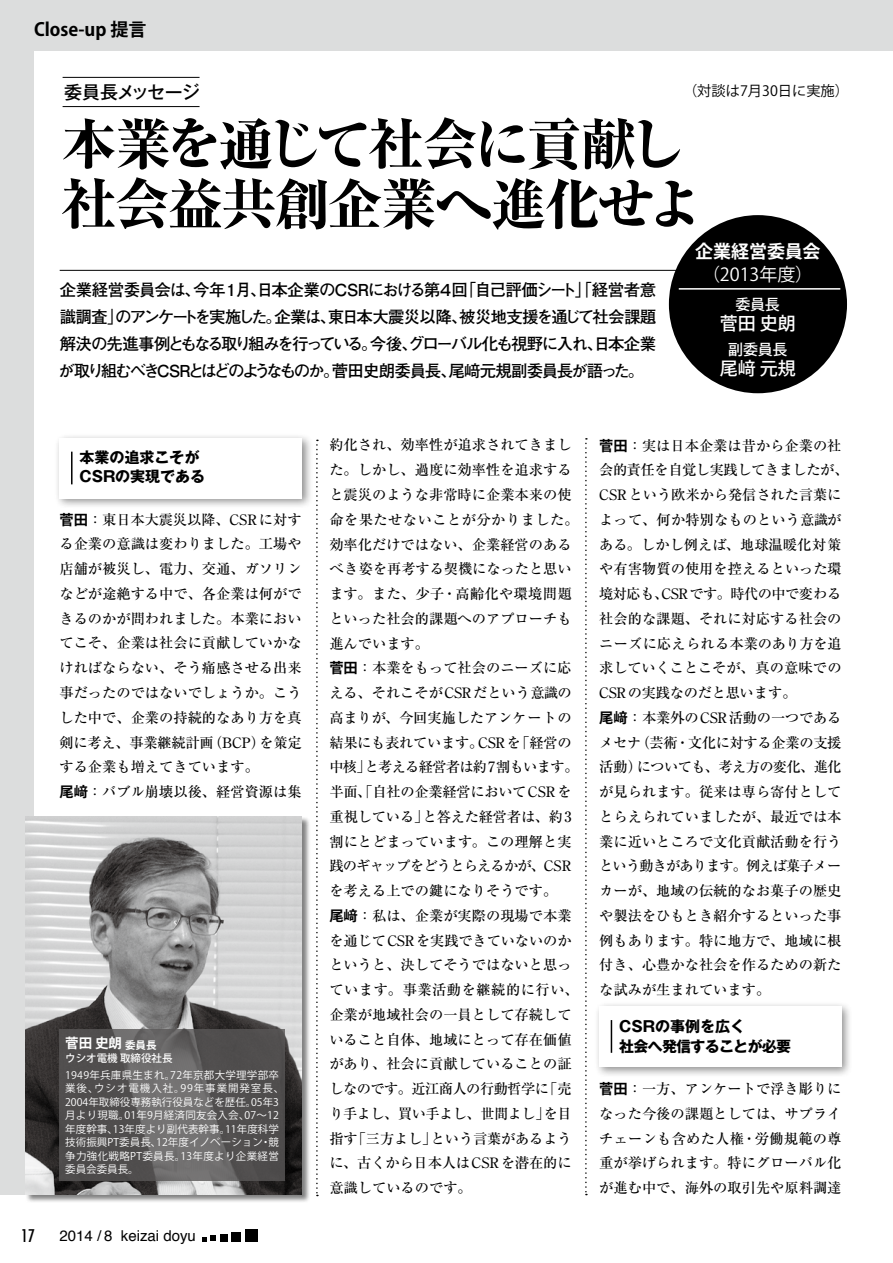
<style>
.page{position:relative;width:893px;height:1263px;background:#fff}
.page>*{position:absolute;margin:0;border:0;box-sizing:border-box;transform-origin:0 0}
.t1{font:800 55.5px/60px "Ryumin Pro";letter-spacing:-.04em;color:#000}
.t2{font:700 18px "Koz Go Pro";color:#000}
.t3{font:500 18px "Gothic MB101 Pro";letter-spacing:-.05em;color:#000}
.t4{font:18px "Koz Go Pro";color:#fff}
.t5{font:500 18px "Koz Go Pro";color:#fff}
.t6{font:700 18px "Koz Go Pro";color:#fff}
.t7{font:condensed 16.95px "Futura";color:#000}
.t8{font:700 16.5px/27px "Futo Go B101 Pro";letter-spacing:-.12em;color:#000;text-align:justify}
.t9{font:700 15px/19.2px "Gothic MB101 Pro";letter-spacing:-.05em;color:#000}
.t10{font:700 15px/18.8px "Gothic MB101 Pro";color:#000}
.t11{font:15px "Helvetica";color:#000}
.t12{font:500 15px "Koz Go Pro";letter-spacing:-.02em;color:#fff}
.t13{font:500 14.25px/24.8px "Ryumin Pro";color:#000}
.t14{font:14.25px "Koz Go Pro";color:#000}
.t15{font:700 13.5px "Koz Go Pro";color:#fff}
.t16{font:10.5px/13.5px "Koz Go Pro";letter-spacing:.02em;color:#fff}
.t17{font:500 10.5px "Koz Go Pro";color:#fff}
.s1{font-family:"Koz Go Pro";font-weight:700}
.s2{font-size:10.5px}
</style>
<div class="page">
<svg style="left:202px;top:1236px;width:14px;height:5px"></svg>
<div style="left:220px;top:1234px;width:7px;height:7px;background:#000"></div>
<div style="left:232px;top:1232px;width:9px;height:9px;background:#000"></div>
<div style="left:245px;top:1229px;width:12px;height:12px;background:#000"></div>
<div style="left:0;top:0;width:893px;height:51px;background:#dcdddd"></div>
<div style="left:0;top:0;width:34px;height:1195px;background:#dcdddd"></div>
<div style="left:594px;top:1001px;width:259px;height:77px;background:#000;opacity:.44"></div>
<div style="left:599px;top:1006px;width:243px;height:60px;background:#fff"></div>
<hr style="left:611px;top:1020px;width:1px;height:33px;background:#000">
<div style="left:54px;top:433px;width:259px;height:76px;background:#000;opacity:.44"></div>
<div style="left:59px;top:438px;width:243px;height:60px;background:#fff"></div>
<hr style="left:71px;top:452px;width:2px;height:32px;background:#000">
<hr style="left:63px;top:77px;width:137px;height:1px;background:#000">
<hr style="left:63px;top:106px;width:137px;height:1px;background:#000">
<hr style="left:60px;top:270px;width:625px;height:1px;background:#000">
<div style="left:669px;top:215px;width:178px;height:178px;background:#000;border-radius:50%"></div>
<hr style="left:679px;top:288px;width:161px;height:2px;background:#fff">
<svg style="left:316px;top:440px;width:2px;height:756px"></svg>
<svg style="left:585px;top:438px;width:2px;height:757px"></svg>
<div style="left:25px;top:816px;width:286px;height:388px;background:#000;opacity:.5"></div>
<img style="left:25px;top:816px;width:277px;height:379px">
<svg style="left:59px;top:1029px;width:226px;height:152px;background:#5a5858"></svg>
<p class="t2" style="left:34px;top:18px;width:114px">Close-up 提言</p>
<p class="t3" style="left:64px;top:77px;width:137px">委員長メッセージ</p>
<h1 class="t1" style="left:61px;top:110px;width:643px">本業を通じて社会に貢献し社会益共創企業へ進化せよ</h1>
<p class="t14" style="left:683px;top:82px;width:168px">（対談は7月30日に実施）</p>
<p class="t8" style="left:59px;top:274px;width:599px">企業経営委員会は、今年１月、日本企業のCSRにおける第４回「自己評価シート」「経営者意識調査」のアンケートを実施した。企業は、東日本大震災以降、被災地支援を通じて社会課題解決の先進事例ともなる取り組みを行っている。今後、グローバル化も視野に入れ、日本企業が取り組むべきＣＳＲとはどのようなものか。菅田史朗委員長、尾﨑元規副委員長が語った。</p>
<p class="t6" style="left:695px;top:240px;width:127px">企業経営委員会</p>
<p class="t4" style="left:702px;top:263px;width:112px">（2013年度）</p>
<p class="t12" style="left:735px;top:295px;width:46px">委員長</p>
<p class="t5" style="left:720px;top:312px;width:78px">菅田 史朗</p>
<p class="t12" style="left:728px;top:340px;width:61px">副委員長</p>
<p class="t5" style="left:720px;top:357px;width:78px">尾﨑 元規</p>
<p class="t10" style="left:59px;top:447px;width:147px">　 本業の追求こそが　 CSRの実現である</p>
<p class="t13" style="left:59px;top:506px;width:244px"><span class="s1">菅田</span>：東日本大震災以降、CSRに対する企業の意識は変わりました。工場や店舗が被災し、電力、交通、ガソリンなどが途絶する中で、各企業は何ができるのかが問われました。本業においてこそ、企業は社会に貢献していかなければならない、そう痛感させる出来事だったのではないでしょうか。こうした中で、企業の持続的なあり方を真剣に考え、事業継続計画（BCP）を策定する企業も増えてきています。<br><span class="s1">尾﨑</span>：バブル崩壊以後、経営資源は集</p>
<p class="t15" style="left:65px;top:1035px;width:93px">菅田 史朗 <span class="s2">委員長</span></p>
<p class="t17" style="left:65px;top:1052px;width:109px">ウシオ電機 取締役社長</p>
<p class="t16" style="left:65px;top:1068px;width:221px">1949年兵庫県生まれ。72年京都大学理学部卒業後、ウシオ電機入社。99年事業開発室長、<br>2004年取締役専務執行役員などを歴任。05年3月より現職。01年9月経済同友会入会、07〜12年度幹事、13年度より副代表幹事。11年度科学技術振興PT委員長、12年度イノベーション・競争力強化戦略PT委員長。13年度より企業経営委員会委員長。</p>
<p class="t7" style="left:21px;top:1225px;width:15px">17</p>
<p class="t11" style="left:60px;top:1224px;width:138px">2014 / 8 keizai doyu</p>
<p class="t13" style="left:329px;top:432px;width:251px">約化され、効率性が追求されてきました。しかし、過度に効率性を追求すると震災のような非常時に企業本来の使命を果たせないことが分かりました。効率化だけではない、企業経営のあるべき姿を再考する契機になったと思います。また、少子・高齢化や環境問題といった社会的課題へのアプローチも進んでいます。<br><span class="s1">菅田</span>：本業をもって社会のニーズに応える、それこそがCSRだという意識の高まりが、今回実施したアンケートの結果にも表れています。CSRを「経営の中核」と考える経営者は約7割もいます。半面、「自社の企業経営においてCSRを重視している」と答えた経営者は、約3割にとどまっています。この理解と実践のギャップをどうとらえるかが、CSRを考える上での鍵になりそうです。<br><span class="s1">尾﨑</span>：私は、企業が実際の現場で本業を通じてCSRを実践できていないのかというと、決してそうではないと思っています。事業活動を継続的に行い、企業が地域社会の一員として存続していること自体、地域にとって存在価値があり、社会に貢献していることの証しなのです。近江商人の行動哲学に「売り手よし、買い手よし、世間よし」を目指す「三方よし」という言葉があるように、古くから日本人はCSRを潜在的に意識しているのです。</p>
<p class="t13" style="left:599px;top:432px;width:251px"><span class="s1">菅田</span>：実は日本企業は昔から企業の社会的責任を自覚し実践してきましたが、<br>CSRという欧米から発信された言葉によって、何か特別なものという意識がある。しかし例えば、地球温暖化対策や有害物質の使用を控えるといった環境対応も、CSRです。時代の中で変わる社会的な課題、それに対応する社会のニーズに応えられる本業のあり方を追求していくことこそが、真の意味での<br>CSRの実践なのだと思います。<br><span class="s1">尾﨑</span>：本業外のCSR活動の一つであるメセナ（芸術・文化に対する企業の支援活動）についても、考え方の変化、進化が見られます。従来は専ら寄付としてとらえられていましたが、最近では本業に近いところで文化貢献活動を行うという動きがあります。例えば菓子メーカーが、地域の伝統的なお菓子の歴史や製法をひもとき紹介するといった事例もあります。特に地方で、地域に根付き、心豊かな社会を作るための新たな試みが生まれています。</p>
<p class="t9" style="left:599px;top:1015px;width:193px">　 CSRの事例を広く<br>　 社会へ発信することが必要</p>
<p class="t13" style="left:599px;top:1075px;width:244px;text-align:justify"><span class="s1">菅田</span>：一方、アンケートで浮き彫りになった今後の課題としては、サプライチェーンも含めた人権・労働規範の尊重が挙げられます。特にグローバル化が進む中で、海外の取引先や原料調達</p>
</div>
